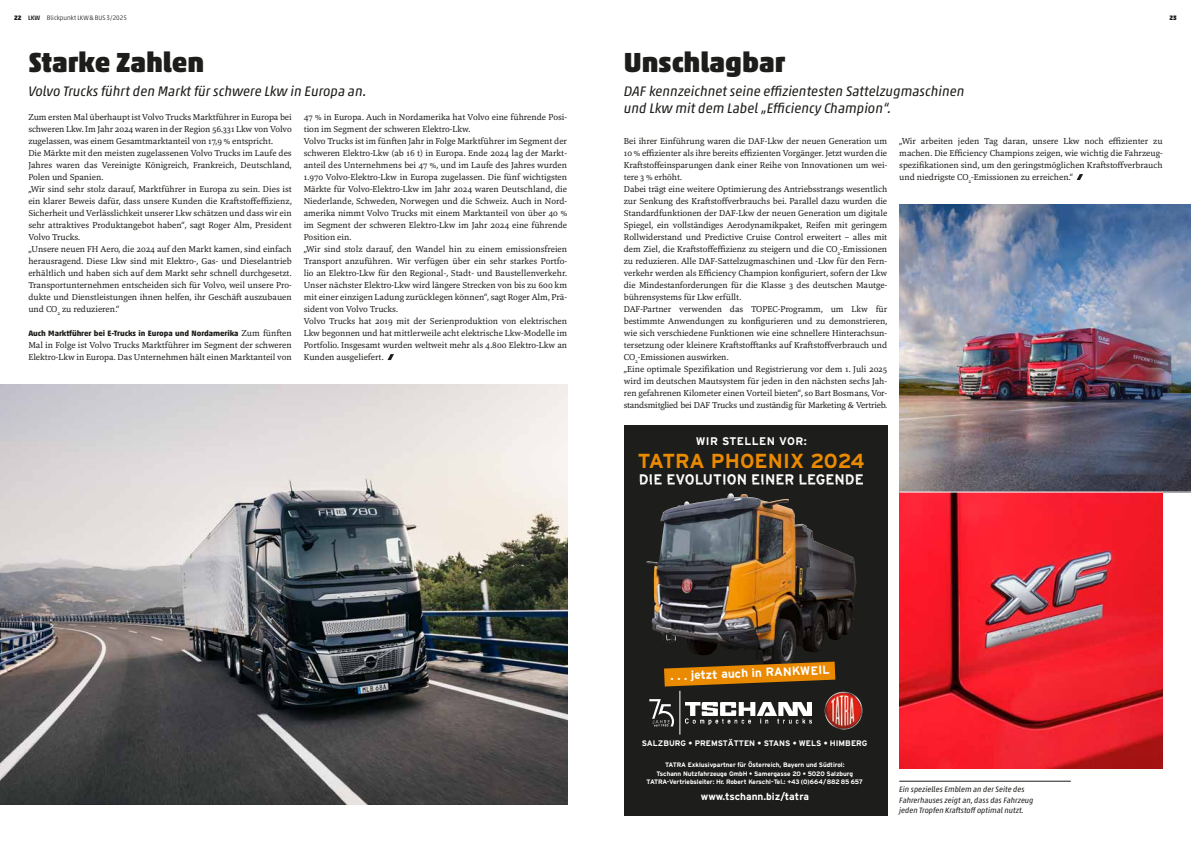
<style>
.page{position:relative;width:1191px;height:842px;background:#fff}
.page>*{position:absolute;margin:0;border:0;box-sizing:border-box;transform-origin:0 0}
.t1{font:900 28px "Akko Pro";color:#1d1d1b}
.t2{font:700 20.3px "Interstate";letter-spacing:.005em;color:#ea8a00}
.t3{font:italic 14px/16.8px "Akko Pro";color:#1d1d1b}
.t4{font:700 13.8px "Interstate";letter-spacing:.005em;color:#fff}
.t5{font:700 11.9px "Interstate";color:#fff}
.t6{font:700 11.1px "Interstate";letter-spacing:.04em;color:#fff}
.t7{font:700 10.1px "Interstate";color:#fff}
.t8{font:9px/12px "Marbach";letter-spacing:-.005em;color:#1d1d1b}
.t9{font:8px "Helvetica";color:#000}
.t10{font:700 8px "Interstate";color:#fff}
.t11{font:italic 7.9px/10.5px "Akko Pro";color:#1d1d1b}
.t12{font:700 7.9px "Akko Pro";letter-spacing:-.005em;color:#1d1d1b}
.t13{font:700 6.5px/8.3px "Interstate";letter-spacing:-.01em;color:#fff;text-align:center}
.t14{font:300 6.5px "Akko Pro";color:#1d1d1b}
.t15{font:900 6.5px "Akko Pro";color:#1d1d1b}
.s1{font-weight:900}
.s2{font-weight:500}
.s3{font-family:"Marbach";font-weight:400;font-size:9px}
</style>
<div class="page">
<svg style="left:1076px;top:174px;width:7px;height:6px"></svg>
<div style="left:624px;top:426px;width:263px;height:390px;background:#1d1d1b"></div>
<img style="left:824px;top:691px;width:38px;height:39px">
<img style="left:685px;top:703px;width:126px;height:21px">
<img style="left:640px;top:482px;width:223px;height:3px">
<img style="left:646px;top:493px;width:210px;height:169px">
<svg style="left:664px;top:662px;width:171px;height:24px"></svg>
<svg style="left:649px;top:699px;width:25px;height:27px"></svg>
<hr style="left:679px;top:691px;width:1px;height:44px;background:#fff">
<svg style="left:387px;top:354px;width:7px;height:6px"></svg>
<img style="left:0;top:384px;width:567px;height:420px">
<img style="left:899px;top:204px;width:292px;height:288px">
<img style="left:899px;top:493px;width:263px;height:275px">
<hr style="left:899px;top:781px;width:171px;height:1px;background:#1d1d1b">
<p class="t14" style="left:14px;top:14px;width:114px"><span class="s1">22</span> <span class="s2">LKW</span> Blickpunkt LKW&amp;BUS 3/2025</p>
<p class="t15" style="left:1169px;top:14px;width:9px">23</p>
<h1 class="t1" style="left:28px;top:45px;width:177px">Starke Zahlen</h1>
<h3 class="t3" style="left:28px;top:83px;width:340px">Volvo Trucks führt den Markt für schwere Lkw in Europa an.</h3>
<p class="t8" style="left:28px;top:111px;width:265px">Zum ersten Mal überhaupt ist Volvo Trucks Marktführer in Europa bei schweren Lkw. Im Jahr 2024 waren in der Region 56.331 Lkw von Volvo zugelassen, was einem Gesamtmarktanteil von 17,9 % entspricht.<br>Die Märkte mit den meisten zugelassenen Volvo Trucks im Laufe des Jahres waren das Vereinigte Königreich, Frankreich, Deutschland, Polen und Spanien.<br>„Wir sind sehr stolz darauf, Marktführer in Europa zu sein. Dies ist ein klarer Beweis dafür, dass unsere Kunden die Kraftstoffeffizienz, Sicherheit und Verlässlichkeit unserer Lkw schätzen und dass wir ein sehr attraktives Produktangebot haben“, sagt Roger Alm, President Volvo Trucks.<br>„Unsere neuen FH Aero, die 2024 auf den Markt kamen, sind einfach herausragend. Diese Lkw sind mit Elektro-, Gas- und Dieselantrieb erhältlich und haben sich auf dem Markt sehr schnell durchgesetzt.<br>Transportunternehmen entscheiden sich für Volvo, weil unsere Pro&shy;dukte und Dienstleistungen ihnen helfen, ihr Geschäft auszubauen und CO<sub>2</sub> zu reduzieren.“</p>
<p class="t12" style="left:28px;top:328px;width:265px">Auch Marktführer bei E-Trucks in Europa und Nordamerika <span class="s3">Zum fünften</span></p>
<p class="t8" style="left:28px;top:339px;width:265px">Mal in Folge ist Volvo Trucks Marktführer im Segment der schweren<br>Elektro-Lkw in Europa. Das Unternehmen hält einen Marktanteil von</p>
<p class="t8" style="left:304px;top:111px;width:265px">47 % in Europa. Auch in Nordamerika hat Volvo eine führende Posi&shy;tion im Segment der schweren Elektro-Lkw.<br>Volvo Trucks ist im fünften Jahr in Folge Marktführer im Segment der schweren Elektro-Lkw (ab 16 t) in Europa. Ende 2024 lag der Markt&shy;anteil des Unternehmens bei 47 %, und im Laufe des Jahres wurden 1.970 Volvo-Elektro-Lkw in Europa zugelassen. Die fünf wichtigsten Märkte für Volvo-Elektro-Lkw im Jahr 2024 waren Deutschland, die Niederlande, Schweden, Norwegen und die Schweiz. Auch in Nord&shy;amerika nimmt Volvo Trucks mit einem Marktanteil von über 40 % im Segment der schweren Elektro-Lkw im Jahr 2024 eine führende Position ein.<br>„Wir sind stolz darauf, den Wandel hin zu einem emissionsfreien Transport anzuführen. Wir verfügen über ein sehr starkes Portfo&shy;lio an Elektro-Lkw für den Regional-, Stadt- und Baustellenverkehr.<br>Unser nächster Elektro-Lkw wird längere Strecken von bis zu 600 km mit einer einzigen Ladung zurücklegen können“, sagt Roger Alm, Prä&shy;sident von Volvo Trucks.<br>Volvo Trucks hat 2019 mit der Serienproduktion von elektrischen Lkw begonnen und hat mittlerweile acht elektrische Lkw-Modelle im Portfolio. Insgesamt wurden weltweit mehr als 4.800 Elektro-Lkw an Kunden ausgeliefert.</p>
<h1 class="t1" style="left:624px;top:45px;width:163px">Unschlagbar</h1>
<h3 class="t3" style="left:624px;top:83px;width:342px">DAF kennzeichnet seine effizientesten Sattelzugmaschinen und Lkw mit dem Label „Efficiency Champion“.</h3>
<p class="t8" style="left:624px;top:135px;width:265px">Bei ihrer Einführung waren die DAF-Lkw der neuen Generation um 10 % effizienter als ihre bereits effizienten Vorgänger. Jetzt wurden die Kraftstoffeinsparungen dank einer Reihe von Innovationen um wei&shy;tere 3 % erhöht.<br>Dabei trägt eine weitere Optimierung des Antriebsstrangs wesentlich zur Senkung des Kraftstoffverbrauchs bei. Parallel dazu wurden die Standardfunktionen der DAF-Lkw der neuen Generation um digitale Spiegel, ein vollständiges Aerodynamikpaket, Reifen mit geringem Rollwiderstand und Predictive Cruise Control erweitert – alles mit dem Ziel, die Kraftstoffeffizienz zu steigern und die CO<sub>2</sub>-Emissionen zu reduzieren. Alle DAF-Sattelzugmaschinen und -Lkw für den Fern&shy;verkehr werden als Efficiency Champion konfiguriert, sofern der Lkw die Mindestanforderungen für die Klasse 3 des deutschen Mautge&shy;bührensystems für Lkw erfüllt.<br>DAF-Partner verwenden das TOPEC-Programm, um Lkw für bestimmte Anwendungen zu konfigurieren und zu demonstrieren, wie sich verschiedene Funktionen wie eine schnellere Hinterachsun&shy;tersetzung oder kleinere Kraftstofftanks auf Kraftstoffverbrauch und CO<sub>2</sub>-Emissionen auswirken.<br>„Eine optimale Spezifikation und Registrierung vor dem 1. Juli 2025 wird im deutschen Mautsystem für jeden in den nächsten sechs Jah&shy;ren gefahrenen Kilometer einen Vorteil bieten“, so Bart Bosmans, Vor&shy;standsmitglied bei DAF Trucks und zuständig für Marketing &amp; Vertrieb.</p>
<p class="t8" style="left:899px;top:135px;width:265px;text-align:justify">„Wir arbeiten jeden Tag daran, unsere Lkw noch effizienter zu machen. Die Efficiency Champions zeigen, wie wichtig die Fahrzeug&shy;spezifikationen sind, um den geringstmöglichen Kraftstoffverbrauch und niedrigste CO<sub>2</sub>-Emissionen zu erreichen.“</p>
<p class="t6" style="left:695px;top:435px;width:113px">WIR STELLEN VOR:</p>
<h2 class="t2" style="left:638px;top:449px;width:228px">TATRA PHOENIX 2024</h2>
<h3 class="t4" style="left:639px;top:472px;width:226px">DIE EVOLUTION EINER LEGENDE</h3>
<p class="t9" style="left:626px;top:398px;width:231px">Tatra_Anz_93x137_Rankweil_Layout 1 29.01.25 07:12 Seite 1</p>
<h3 class="t5" style="left:670px;top:669px;width:161px;rotate:-2deg">. . . jetzt auch in RANK WEIL</h3>
<p class="t10" style="left:642px;top:738px;width:227px">SALZBURG • PREMSTÄTTEN • STANS • WELS • HIMBERG</p>
<p class="t13" style="left:646px;top:761px;width:218px">TATRA Exklusivpartner für Österreich, Bayern und Südtirol:<br>Tschann Nutzfahrzeuge GmbH • Samergasse 20 • 5020 Salzburg<br>TATRA-Vertriebsleiter: Hr. Robert Kerschl-Tel.: +43 (0)664/882 85 657</p>
<p class="t7" style="left:701px;top:791px;width:110px">www.tschann.biz/tatra</p>
<p class="t11" style="left:899px;top:784px;width:136px">Ein spezielles Emblem an der Seite des<br>Fahrerhauses zeigt an, dass das Fahrzeug jeden Tropfen Kraftstoff optimal nutzt.</p>
</div>
